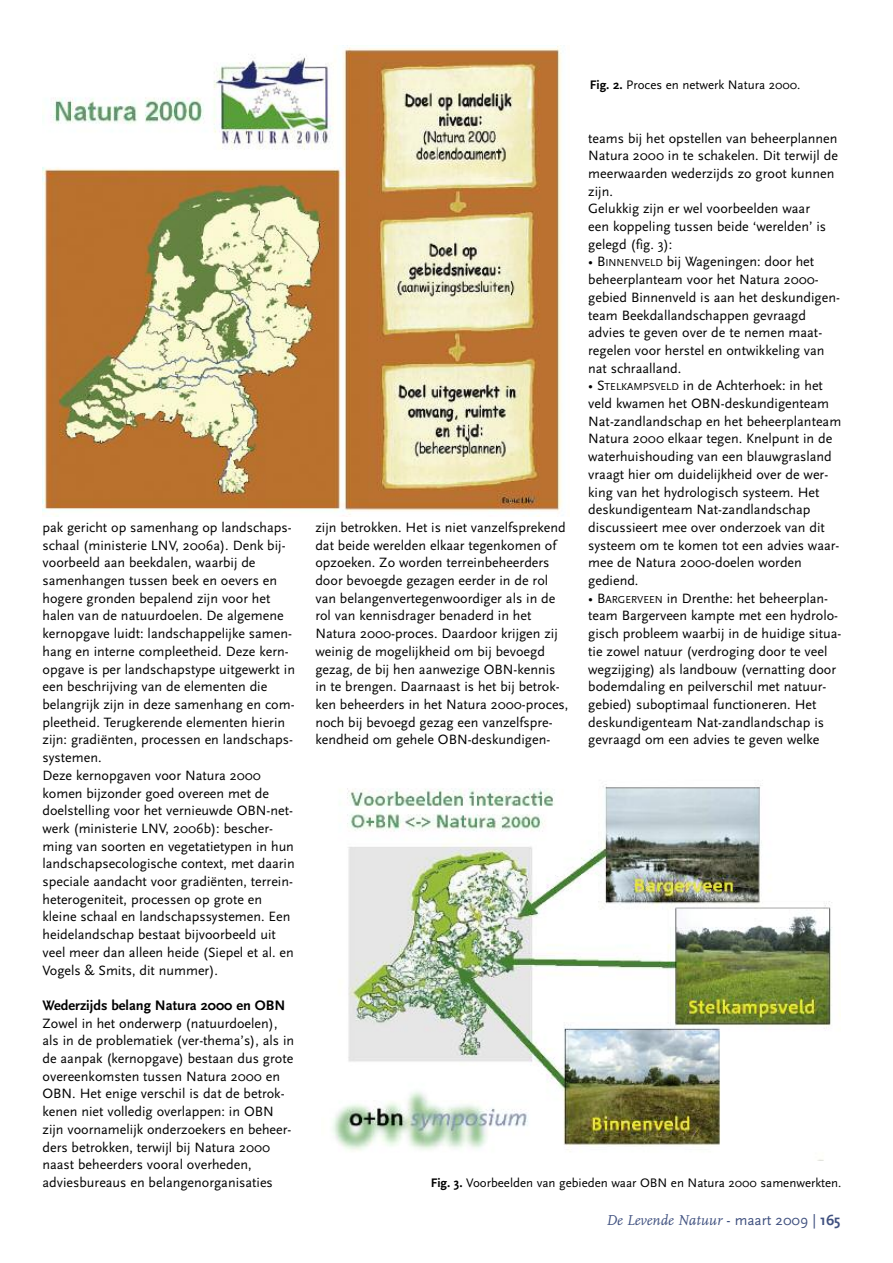
<style>
.page{position:relative;width:893px;height:1263px;background:#fff}
.page>*{position:absolute;margin:0;border:0;box-sizing:border-box;transform-origin:0 0}
.t1{font:italic 15px "FF Scala";color:#3f507f}
.t2{font:700 14.4px "Scala Sans";color:#000}
.t3{font:14.1px/17.7px "Scala Sans";color:#000}
.t4{font:12.9px "Scala Sans";color:#000}
.s1{font-weight:700}
.s2{font-size:10.65px}
.s3{font-family:"Scala Sans";font-style:normal}
.s4{font-family:"Scala Sans";font-weight:700;font-style:normal}
</style>
<div class="page">
<img style="left:43px;top:45px;width:520px;height:471px">
<img style="left:332px;top:784px;width:500px;height:377px">
<p class="t3" style="left:43px;top:518px;width:254px">pak gericht op samenhang op landschaps&shy;schaal (ministerie LNV, 2006a). Denk bij&shy;voorbeeld aan beekdalen, waarbij de samenhangen tussen beek en oevers en hogere gronden bepalend zijn voor het halen van de natuurdoelen. De algemene kernopgave luidt: landschappelijke samen&shy;hang en interne compleetheid. Deze kern&shy;opgave is per landschapstype uitgewerkt in een beschrijving van de elementen die belangrijk zijn in deze samenhang en com&shy;pleetheid. Terugkerende elementen hierin zijn: gradiënten, processen en landschaps&shy;systemen.<br>Deze kernopgaven voor Natura 2000 komen bijzonder goed overeen met de doelstelling voor het vernieuwde OBN-net&shy;werk (ministerie LNV, 2006b): bescher&shy;ming van soorten en vegetatietypen in hun landschapsecologische context, met daarin speciale aandacht voor gradiënten, terrein&shy;heterogeniteit, processen op grote en kleine schaal en landschapssystemen. Een heidelandschap bestaat bijvoorbeeld uit veel meer dan alleen heide (Siepel et al. en Vogels &amp; Smits, dit nummer).</p>
<p class="t2" style="left:43px;top:996px;width:244px">Wederzijds belang Natura 2000 en OBN</p>
<p class="t3" style="left:43px;top:1014px;width:253px">Zowel in het onderwerp (natuurdoelen), als in de problematiek (ver-thema’s), als in de aanpak (kernopgave) bestaan dus grote overeenkomsten tussen Natura 2000 en OBN. Het enige verschil is dat de betrok&shy;kenen niet volledig overlappen: in OBN zijn voornamelijk onderzoekers en beheer&shy;ders betrokken, terwijl bij Natura 2000 naast beheerders vooral overheden, adviesbureaus en belangenorganisaties</p>
<p class="t3" style="left:315px;top:518px;width:255px">zijn betrokken. Het is niet vanzelfsprekend dat beide werelden elkaar tegenkomen of opzoeken. Zo worden terreinbeheerders door bevoegde gezagen eerder in de rol van belangenvertegenwoordiger als in de rol van kennisdrager benaderd in het Natura 2000-proces. Daardoor krijgen zij weinig de mogelijkheid om bij bevoegd gezag, de bij hen aanwezige OBN-kennis in te brengen. Daarnaast is het bij betrok&shy;ken beheerders in het Natura 2000-proces, noch bij bevoegd gezag een vanzelfspre&shy;kendheid om gehele OBN-deskundigen-</p>
<p class="t4" style="left:590px;top:77px;width:212px"><span class="s1">Fig. 2.</span> Proces en netwerk Natura 2000.</p>
<p class="t3" style="left:588px;top:129px;width:251px">teams bij het opstellen van beheerplannen<br>Natura 2000 in te schakelen. Dit terwijl de meerwaarden wederzijds zo groot kunnen zijn.<br>Gelukkig zijn er wel voorbeelden waar<br>een koppeling tussen beide ‘werelden’ is gelegd (fig. 3):</p>
<p class="t3" style="left:588px;top:253px;width:253px">• B<span class="s2">INNENVELD</span> bij Wageningen: door het beheerplanteam voor het Natura 2000- gebied Binnenveld is aan het deskundigen&shy;team Beekdallandschappen gevraagd advies te geven over de te nemen maat&shy;regelen voor herstel en ontwikkeling van nat schraalland.</p>
<p class="t3" style="left:588px;top:377px;width:255px">• S<span class="s2">TELKAMPSVELD</span> in de Achterhoek: in het veld kwamen het OBN-deskundigenteam Nat-zandlandschap en het beheerplanteam Natura 2000 elkaar tegen. Knelpunt in de waterhuishouding van een blauwgrasland vraagt hier om duidelijkheid over de wer&shy;king van het hydrologisch systeem. Het deskundigenteam Nat-zandlandschap discussieert mee over onderzoek van dit systeem om te komen tot een advies waar&shy;mee de Natura 2000-doelen worden gediend.</p>
<p class="t3" style="left:588px;top:589px;width:255px">• B<span class="s2">ARGERVEEN</span> in Drenthe: het beheerplan&shy;team Bargerveen kampte met een hydrolo&shy;gisch probleem waarbij in de huidige situa&shy;tie zowel natuur (verdroging door te veel wegzijging) als landbouw (vernatting door bodemdaling en peilverschil met natuur&shy;gebied) suboptimaal functioneren. Het deskundigenteam Nat-zandlandschap is gevraagd om een advies te geven welke</p>
<p class="t4" style="left:431px;top:1175px;width:412px"><span class="s1">Fig. 3.</span> Voorbeelden van gebieden waar OBN en Natura 2000 samenwerkten.</p>
<p class="t1" style="left:606px;top:1211px;width:236px">De Levende Natuur <span class="s3">- maart 2009 |</span> <span class="s4">165</span></p>
</div>
